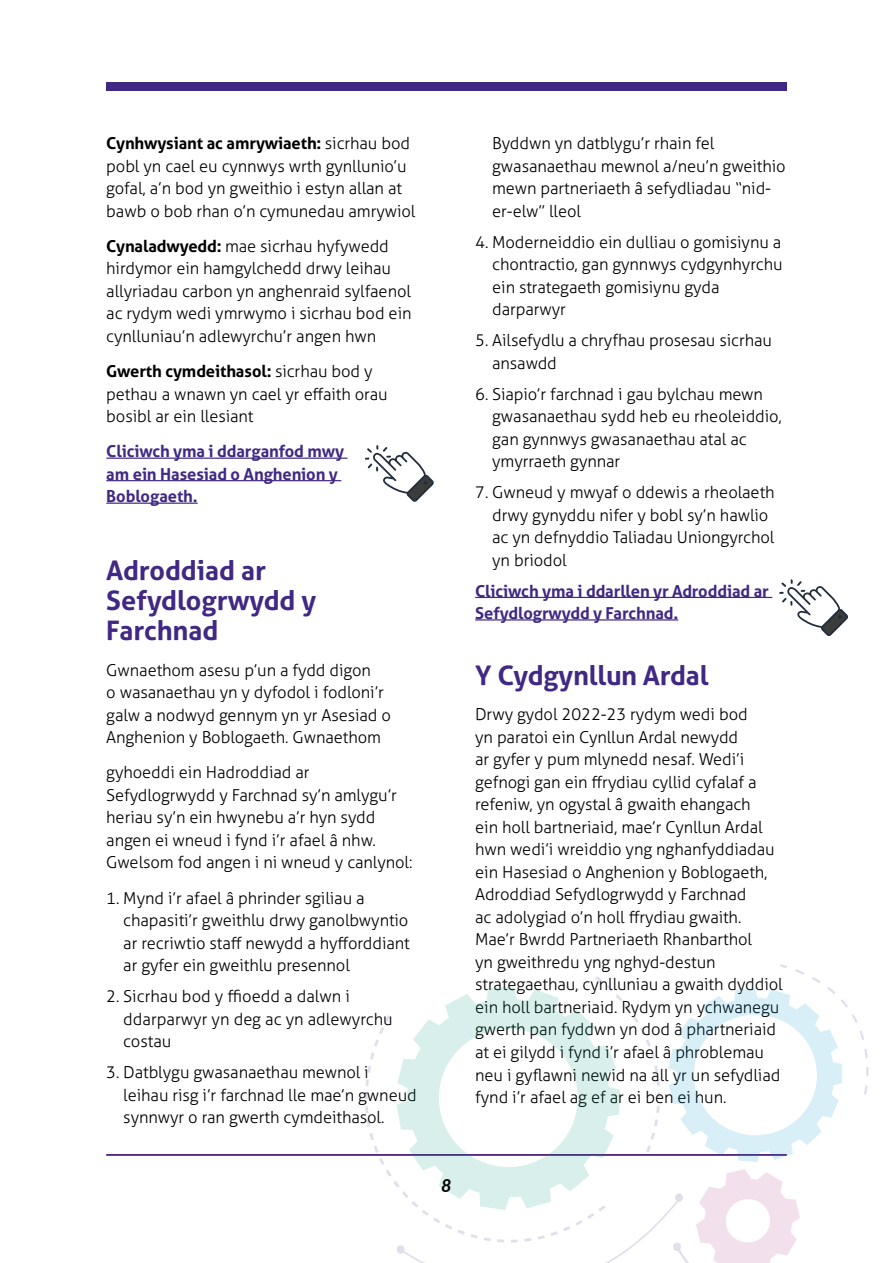
<style>
.page{position:relative;width:893px;height:1263px;background:#fff}
.page>*{position:absolute;margin:0;border:0;box-sizing:border-box;transform-origin:0 0}
.t1{font:700 27px/30px "Aller";color:#412884}
.t2{font:italic 700 18px "Lato";color:#000}
.t3{font:300 16.5px/22.5px "Aller";letter-spacing:-.005em;color:#000}
.t4{font:700 16.5px/22.5px "Aller";letter-spacing:-.005em;color:#412884}
.s1{font-weight:700}
</style>
<div class="page">
<hr style="left:106px;top:458px;width:242px;height:1px;background:#412884">
<hr style="left:106px;top:480px;width:235px;height:1px;background:#412884">
<hr style="left:106px;top:503px;width:92px;height:1px;background:#412884">
<hr style="left:475px;top:597px;width:297px;height:1px;background:#412884">
<hr style="left:475px;top:619px;width:203px;height:1px;background:#412884">
<svg style="left:365px;top:445px;width:69px;height:57px"></svg>
<svg style="left:779px;top:579px;width:69px;height:57px"></svg>
<div style="left:106px;top:82px;width:681px;height:8px;background:#412884"></div>
<hr style="left:106px;top:1154px;width:681px;height:1px;background:#412884">
<svg style="left:365px;top:1015px;width:32px;height:172px"></svg>
<div style="left:396px;top:1245px;width:9px;height:9px;background:#e2deec;border-radius:50%"></div>
<svg style="left:595px;top:976px;width:65px;height:176px"></svg>
<svg style="left:397px;top:986px;width:223px;height:202px"></svg>
<svg style="left:668px;top:964px;width:200px;height:198px"></svg>
<svg style="left:402px;top:1169px;width:398px;height:94px"></svg>
<p class="t3" style="left:106px;top:132px;width:311px"><span class="s1">Cynhwysiant ac amrywiaeth:</span> sicrhau bod pobl yn cael eu cynnwys wrth gynllunio’u gofal, a’n bod yn gweithio i estyn allan at bawb o bob rhan o’n cymunedau amrywiol</p>
<p class="t3" style="left:106px;top:235px;width:307px"><span class="s1">Cynaladwyedd:</span> mae sicrhau hyfywedd hirdymor ein hamgylchedd drwy leihau allyriadau carbon yn anghenraid sylfaenol ac rydym wedi ymrwymo i sicrhau bod ein cynlluniau’n adlewyrchu’r angen hwn</p>
<p class="t3" style="left:106px;top:360px;width:283px"><span class="s1">Gwerth cymdeithasol:</span> sicrhau bod y pethau a wnawn yn cael yr effaith orau bosibl ar ein llesiant</p>
<p class="t4" style="left:106px;top:440px;width:239px">Cliciwch yma i ddarganfod mwy am ein Hasesiad o Anghenion y<br>Boblogaeth.</p>
<h1 class="t1" style="left:106px;top:555px;width:211px">Adroddiad ar<br>Sefydlogrwydd y<br>Farchnad</h1>
<p class="t3" style="left:106px;top:658px;width:286px">Gwnaethom asesu p’un a fydd digon<br>o wasanaethau yn y dyfodol i fodloni’r galw a nodwyd gennym yn yr Asesiad o Anghenion y Boblogaeth. Gwnaethom</p>
<p class="t3" style="left:106px;top:761px;width:308px">gyhoeddi ein Hadroddiad ar Sefydlogrwydd y Farchnad sy’n amlygu’r heriau sy’n ein hwynebu a’r hyn sydd angen ei wneud i fynd i’r afael â nhw.<br>Gwelsom fod angen i ni wneud y canlynol:</p>
<p class="t3" style="left:123px;top:886px;width:288px;text-indent:-17px">1. Mynd i’r afael â phrinder sgiliau a chapasiti’r gweithlu drwy ganolbwyntio ar recriwtio staff newydd a hyfforddiant ar gyfer ein gweithlu presennol</p>
<p class="t3" style="left:123px;top:985px;width:271px;text-indent:-17px">2. Sicrhau bod y ffioedd a dalwn i ddarparwyr yn deg ac yn adlewyrchu costau</p>
<p class="t3" style="left:123px;top:1061px;width:295px;text-indent:-17px">3. Datblygu gwasanaethau mewnol i leihau risg i’r farchnad lle mae’n gwneud synnwyr o ran gwerth cymdeithasol.</p>
<p class="t3" style="left:492px;top:132px;width:295px">Byddwn yn datblygu’r rhain fel gwasanaethau mewnol a/neu’n gweithio mewn partneriaeth â sefydliadau “nid&shy;er-elw” lleol</p>
<p class="t3" style="left:492px;top:230px;width:292px;text-indent:-17px">4. Moderneiddio ein dulliau o gomisiynu a chontractio, gan gynnwys cydgynhyrchu ein strategaeth gomisiynu gyda darparwyr</p>
<p class="t3" style="left:492px;top:329px;width:281px;text-indent:-17px">5. Ailsefydlu a chryfhau prosesau sicrhau ansawdd</p>
<p class="t3" style="left:492px;top:382px;width:291px;text-indent:-17px">6. Siapio’r farchnad i gau bylchau mewn gwasanaethau sydd heb eu rheoleiddio, gan gynnwys gwasanaethau atal ac ymyrraeth gynnar</p>
<p class="t3" style="left:492px;top:481px;width:284px;text-indent:-17px">7. Gwneud y mwyaf o ddewis a rheolaeth drwy gynyddu nifer y bobl sy’n hawlio ac yn defnyddio Taliadau Uniongyrchol yn briodol</p>
<p class="t4" style="left:475px;top:579px;width:295px">Cliciwch yma i ddarllen yr Adroddiad ar<br>Sefydlogrwydd y Farchnad.</p>
<h1 class="t1" style="left:475px;top:660px;width:235px">Y Cydgynllun Ardal</h1>
<p class="t3" style="left:475px;top:703px;width:309px">Drwy gydol 2022-23 rydym wedi bod<br>yn paratoi ein Cynllun Ardal newydd<br>ar gyfer y pum mlynedd nesaf. Wedi’i gefnogi gan ein ffrydiau cyllid cyfalaf a refeniw, yn ogystal â gwaith ehangach<br>ein holl bartneriaid, mae’r Cynllun Ardal hwn wedi’i wreiddio yng nghanfyddiadau ein Hasesiad o Anghenion y Boblogaeth, Adroddiad Sefydlogrwydd y Farchnad<br>ac adolygiad o’n holl ffrydiau gwaith.<br>Mae’r Bwrdd Partneriaeth Rhanbarthol<br>yn gweithredu yng nghyd-destun strategaethau, cynlluniau a gwaith dyddiol ein holl bartneriaid. Rydym yn ychwanegu gwerth pan fyddwn yn dod â phartneriaid at ei gilydd i fynd i’r afael â phroblemau neu i gyflawni newid na all yr un sefydliad fynd i’r afael ag ef ar ei ben ei hun.</p>
<p class="t2" style="left:441px;top:1173px;width:12px">8</p>
</div>
